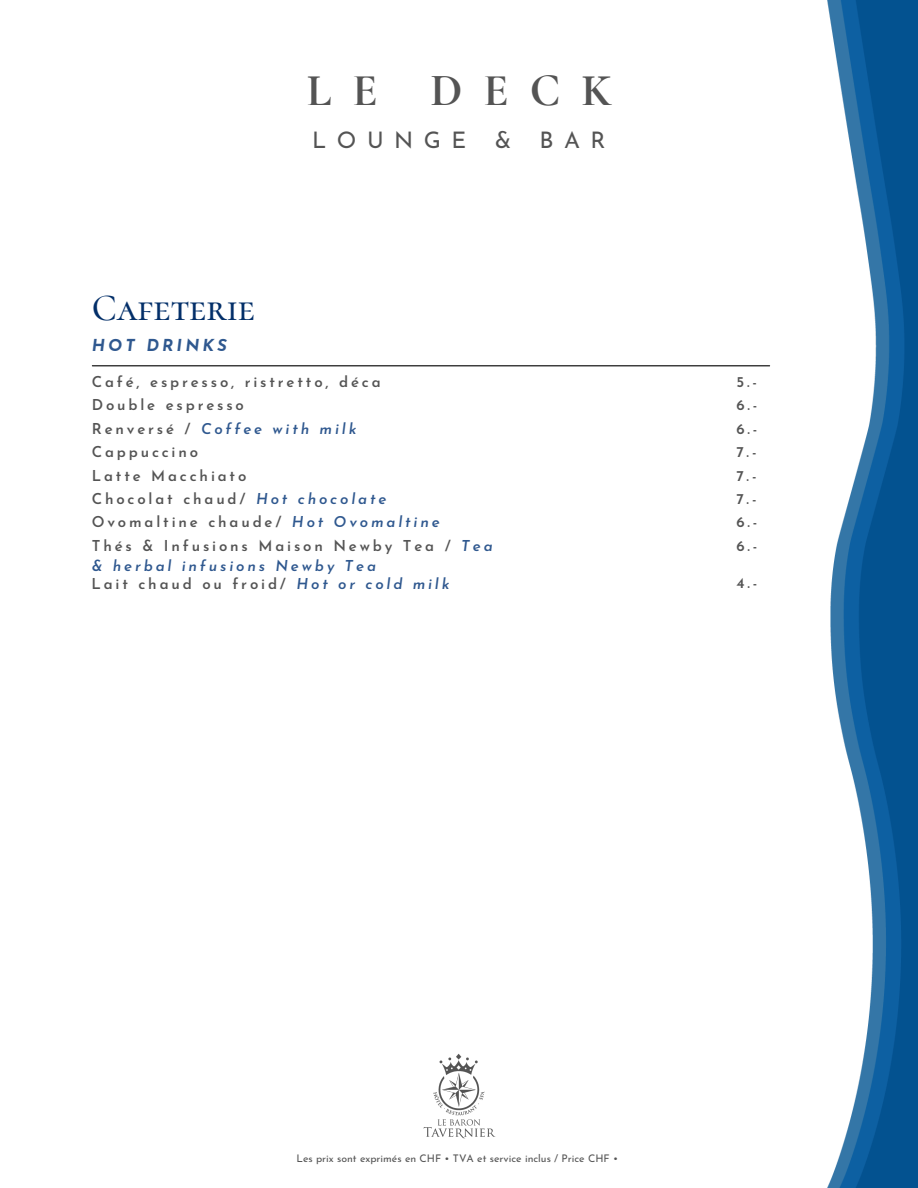
<style>
.page{position:relative;width:918px;height:1188px;background:#fff}
.page>*{position:absolute;margin:0;border:0;box-sizing:border-box;transform-origin:0 0}
.t1{font:700 45.6px "Cormorant SC";letter-spacing:.46em;color:#545454}
.t2{font:500 37.35px "Cormorant SC";color:#032f69}
.t3{font:22.8px "Josefin Sans";letter-spacing:.46em;color:#545454}
.t4{font:italic 700 16.5px "Josefin Sans";letter-spacing:.19em;color:#2f588f}
.t5{font:600 15px/20.2px "Josefin Sans";letter-spacing:.19em;color:#545454}
.t6{font:italic 600 15px "Josefin Sans";letter-spacing:.19em;color:#2f588f}
.t7{font:10.5px "Josefin Sans";color:#545454}
.s1{font-style:normal;color:#545454}
.s2{font-style:italic;color:#2f588f}
</style>
<div class="page">
<hr style="left:92px;top:365px;width:678px;height:1px;background:#000">
<img style="left:423px;top:1053px;width:73px;height:86px">
<img style="left:827px;top:0;width:91px;height:1188px">
<p class="t1" style="left:307px;top:63px;width:306px">LE DECK</p>
<p class="t3" style="left:312px;top:131px;width:295px">LOUNGE &amp; BAR</p>
<p class="t2" style="left:92px;top:285px;width:165px">Cafeterie</p>
<p class="t4" style="left:92px;top:338px;width:137px">HOT DRINKS</p>
<p class="t5" style="left:92px;top:373px;width:290px">Café, espresso, ristretto, déca</p>
<p class="t5" style="left:92px;top:396px;width:154px">Double espresso</p>
<p class="t6" style="left:92px;top:422px;width:266px"><span class="s1">Renversé /</span> Coffee with milk</p>
<p class="t5" style="left:92px;top:443px;width:108px">Cappuccino</p>
<p class="t5" style="left:92px;top:467px;width:156px">Latte Macchiato</p>
<p class="t5" style="left:92px;top:490px;width:296px">Chocolat chaud/ <span class="s2">Hot chocolate</span></p>
<p class="t5" style="left:92px;top:514px;width:350px">Ovomaltine chaude/ <span class="s2">Hot Ovomaltine</span></p>
<p class="t5" style="left:92px;top:537px;width:402px">Thés &amp; Infusions Maison Newby Tea / <span class="s2">Tea &amp; herbal infusions Newby Tea</span></p>
<p class="t5" style="left:91px;top:575px;width:360px">Lait chaud ou froid/ <span class="s2">Hot or cold milk</span></p>
<p class="t5" style="left:736px;top:373px;width:22px">5.-</p>
<p class="t5" style="left:736px;top:396px;width:23px">6.-</p>
<p class="t5" style="left:736px;top:420px;width:23px">6.-</p>
<p class="t5" style="left:736px;top:443px;width:22px">7.-</p>
<p class="t5" style="left:736px;top:467px;width:22px">7.-</p>
<p class="t5" style="left:736px;top:490px;width:22px">7.-</p>
<p class="t5" style="left:736px;top:514px;width:23px">6.-</p>
<p class="t5" style="left:736px;top:537px;width:23px">6.-</p>
<p class="t5" style="left:736px;top:575px;width:22px">4.-</p>
<p class="t7" style="left:297px;top:1155px;width:323px">Les prix sont exprimés en CHF • TVA et service inclus / Price CHF •</p>
</div>
